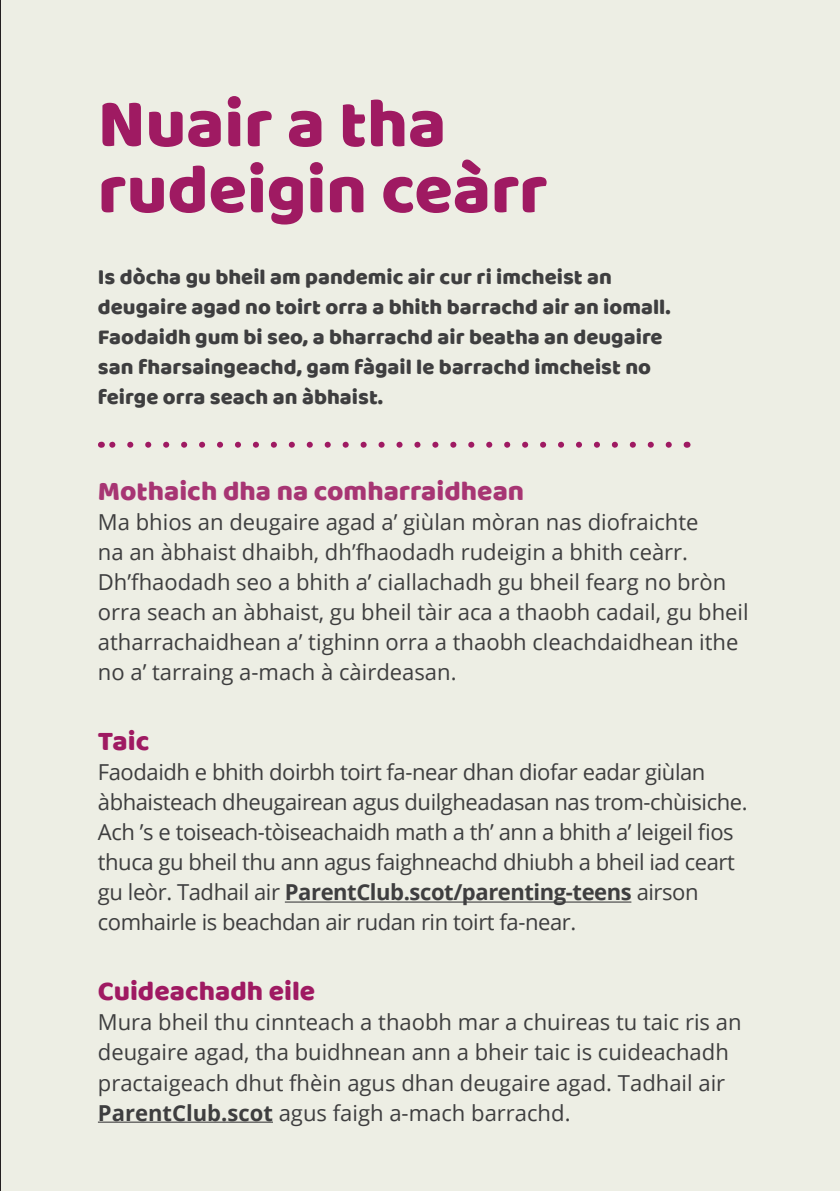
<style>
.page{position:relative;width:840px;height:1191px;background:#fff}
.page>*{position:absolute;margin:0;border:0;box-sizing:border-box;transform-origin:0 0}
.t1{font:70px/66px "Baloo Bhai";color:#9f1a62}
.t2{font:28px "Baloo Bhai";color:#a73573}
.t3{font:28px "Baloo Bhai";color:#9f1a62}
.t4{font:22px/30px "Open Sans";color:#3e3e3f}
.t5{font:22px/30px "Open Sans";letter-spacing:-.02em;color:#3e3e3f}
.t6{font:22px/30px "Baloo Bhai";color:#3e3e3f}
.s1{font-weight:700}
</style>
<div class="page">
<div style="left:0;top:0;width:839px;height:1191px;background:#edeee4"></div>
<hr style="left:285px;top:901px;width:346px;height:1px;background:#3e3e3f">
<hr style="left:98px;top:1121px;width:175px;height:1px;background:#3e3e3f">
<svg style="left:110px;top:442px;width:558px;height:6px"></svg>
<hr style="left:0;top:0;width:1px;height:1191px;background:#231f20">
<h1 class="t1" style="left:98px;top:89px;width:451px">Nuair a tha rudeigin ceàrr</h1>
<p class="t6" style="left:98px;top:262px;width:574px">Is dòcha gu bheil am pandemic air cur ri imcheist an deugaire agad no toirt orra a bhith barrachd air an iomall.<br>Faodaidh gum bi seo, a bharrachd air beatha an deugaire san fharsaingeachd, gam fàgail le barrachd imcheist no feirge orra seach an àbhaist.</p>
<p class="t2" style="left:98px;top:474px;width:427px">Mothaich dha na comharraidhean</p>
<p class="t4" style="left:98px;top:507px;width:652px">Ma bhios an deugaire agad a’ giùlan mòran nas diofraichte<br>na an àbhaist dhaibh, dh’fhaodadh rudeigin a bhith ceàrr.<br>Dh’fhaodadh seo a bhith a’ ciallachadh gu bheil fearg no bròn orra seach an àbhaist, gu bheil tàir aca a thaobh cadail, gu bheil atharrachaidhean a’ tighinn orra a thaobh cleachdaidhean ithe no a’ tarraing a-mach à càirdeasan.</p>
<p class="t3" style="left:98px;top:724px;width:53px">Taic</p>
<p class="t5" style="left:98px;top:757px;width:650px">Faodaidh e bhith doirbh toirt fa-near dhan diofar eadar giùlan àbhaisteach dheugairean agus duilgheadasan nas trom-chùisiche.<br>Ach ’s e toiseach-tòiseachaidh math a th’ ann a bhith a’ leigeil fios thuca gu bheil thu ann agus faighneachd dhiubh a bheil iad ceart gu leòr. Tadhail air <span class="s1">ParentClub.scot/parenting-teens</span> airson comhairle is beachdan air rudan rin toirt fa-near.</p>
<p class="t3" style="left:98px;top:974px;width:219px">Cuideachadh eile</p>
<p class="t4" style="left:98px;top:1007px;width:644px">Mura bheil thu cinnteach a thaobh mar a chuireas tu taic ris an deugaire agad, tha buidhnean ann a bheir taic is cuideachadh practaigeach dhut fhèin agus dhan deugaire agad. Tadhail air <span class="s1">ParentClub.scot</span> agus faigh a-mach barrachd.</p>
</div>
